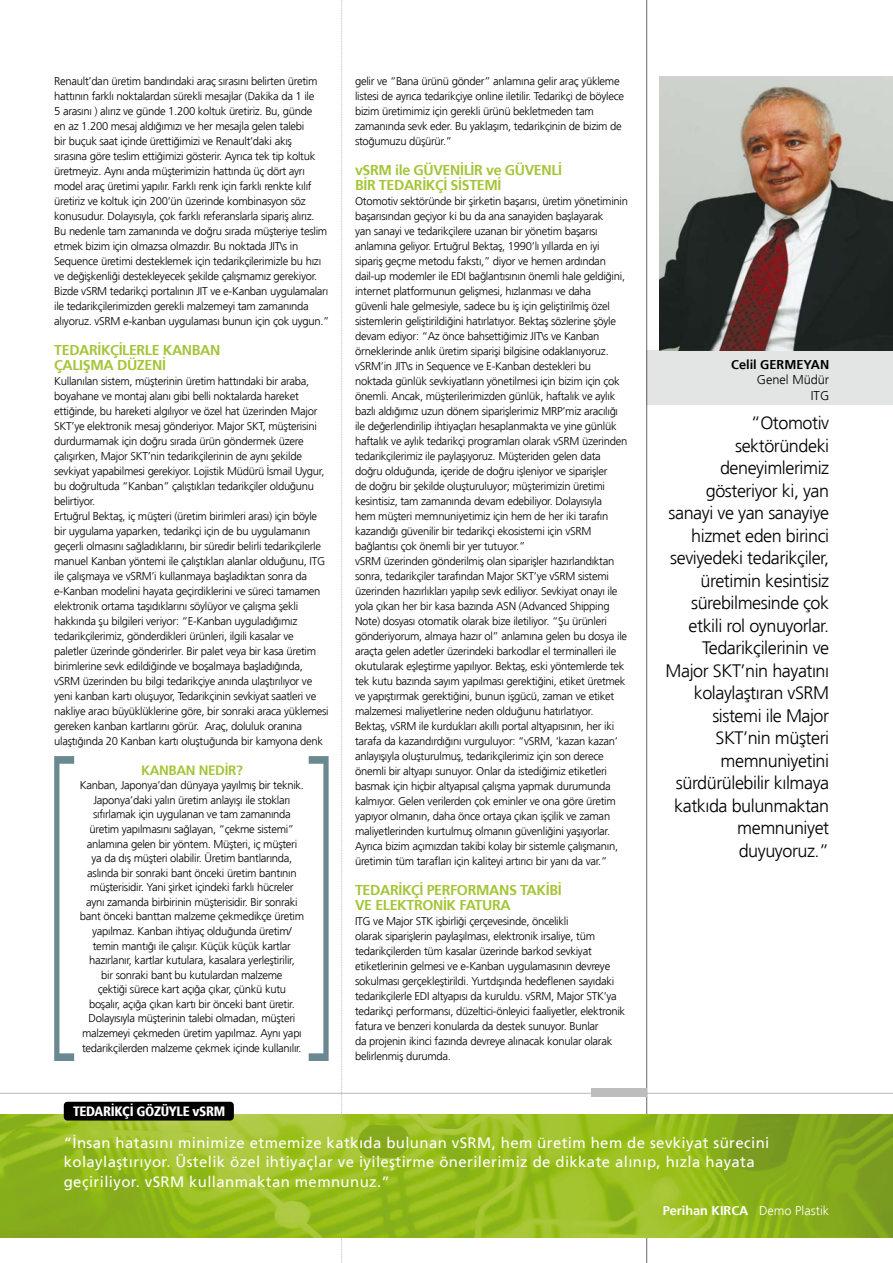
<style>
.page{position:relative;width:893px;height:1263px;background:#fff}
.page>*{position:absolute;margin:0;border:0;box-sizing:border-box;transform-origin:0 0}
.t1{font:300 18px/22.5px "Frutiger LT Std 45";letter-spacing:-.025em;color:#000;text-align:right}
.t2{font:15px/19.5px "Frutiger LT Std 55 Roman";letter-spacing:.025em;color:#fff}
.t3{font:300 14.25px/15px "Frutiger LT Std 45";letter-spacing:-.025em;color:#a4c537}
.t4{font:700 13.5px "Frutiger LT Std 57 Cn";letter-spacing:-.025em;color:#fff}
.t5{font:300 13.5px "Frutiger LT Std 45";letter-spacing:-.025em;color:#a4c537}
.t6{font:300 12.75px "Frutiger LT Std 45";color:#fff}
.t7{font:300 12.75px "Frutiger LT Std 45";color:#000}
.t8{font:300 12.75px/15.3px "Frutiger LT Std 45";color:#000;text-align:right}
.t9{font:300 11.25px/15px "Frutiger LT Std 45";letter-spacing:-.025em;color:#000}
.s1{font-style:inherit}
</style>
<div class="page">
<div style="left:646px;top:351px;width:247px;height:54px;background:#e3e4e4"></div>
<svg style="left:341px;top:0;width:2px;height:1263px"></svg>
<hr style="left:646px;top:0;width:1px;height:1263px;background:#000">
<hr style="left:0;top:1093px;width:893px;height:1px;background:#87888a">
<img style="left:0;top:1114px;width:893px;height:123px">
<div style="left:592px;top:1088px;width:55px;height:9px;background:#bebcbe"></div>
<img style="left:659px;top:77px;width:234px;height:273px">
<div style="left:64px;top:1102px;width:170px;height:18px;background:#000;border-radius:4px"></div>
<svg style="left:54px;top:756px;width:20px;height:305px"></svg>
<svg style="left:309px;top:756px;width:20px;height:305px"></svg>
<p class="t9" style="left:54px;top:74px;width:277px">Renault’dan üretim bandındaki araç sırasını belirten üretim hattının farklı noktalardan sürekli mesajlar (Dakika da 1 ile<br>5 arasını ) alırız ve günde 1.200 koltuk üretiriz. Bu, günde<br>en az 1.200 mesaj aldığımızı ve her mesajla gelen talebi<br>bir buçuk saat içinde ürettiğimizi ve Renault’daki akış<br>sırasına göre teslim ettiğimizi gösterir. Ayrıca tek tip koltuk üretmeyiz. Aynı anda müşterimizin hattında üç dört ayrı model araç üretimi yapılır. Farklı renk için farklı renkte kılıf üretiriz ve koltuk için 200’ün üzerinde kombinasyon söz konusudur. Dolayısıyla, çok farklı referanslarla sipariş alırız.<br>Bu nedenle tam zamanında ve doğru sırada müşteriye teslim etmek bizim için olmazsa olmazdır. Bu noktada JIT\s in Sequence üretimi desteklemek için tedarikçilerimizle bu hızı ve değişkenliği destekleyecek şekilde çalışmamız gerekiyor.<br>Bizde vSRM tedarikçi portalının JIT ve e-Kanban uygulamaları ile tedarikçilerimizden gerekli malzemeyi tam zamanında alıyoruz. vSRM e-kanban uygulaması bunun için çok uygun.”</p>
<p class="t3" style="left:54px;top:343px;width:168px">TEDARİKÇİLERLE KANBAN<br>ÇALIŞMA DÜZENİ</p>
<p class="t9" style="left:54px;top:374px;width:276px">Kullanılan sistem, müşterinin üretim hattındaki bir araba, boyahane ve montaj alanı gibi belli noktalarda hareket ettiğinde, bu hareketi algılıyor ve özel hat üzerinden Major SKT’ye elektronik mesaj gönderiyor. Major SKT, müşterisini durdurmamak için doğru sırada ürün göndermek üzere çalışırken, Major SKT’nin tedarikçilerinin de aynı şekilde sevkiyat yapabilmesi gerekiyor. Lojistik Müdürü İsmail Uygur, bu doğrultuda “Kanban” çalıştıkları tedarikçiler olduğunu belirtiyor.<br>Ertuğrul Bektaş, iç müşteri (üretim birimleri arası) için böyle bir uygulama yaparken, tedarikçi için de bu uygulamanın geçerli olmasını sağladıklarını, bir süredir belirli tedarikçilerle manuel Kanban yöntemi ile çalıştıkları alanlar olduğunu, ITG ile çalışmaya ve vSRM’i kullanmaya başladıktan sonra da e-Kanban modelini hayata geçirdiklerini ve süreci tamamen elektronik ortama taşıdıklarını söylüyor ve çalışma şekli hakkında şu bilgileri veriyor: “E-Kanban uyguladığımız tedarikçilerimiz, gönderdikleri ürünleri, ilgili kasalar ve paletler üzerinde gönderirler. Bir palet veya bir kasa üretim birimlerine sevk edildiğinde ve boşalmaya başladığında, vSRM üzerinden bu bilgi tedarikçiye anında ulaştırılıyor ve yeni kanban kartı oluşuyor, Tedarikçinin sevkiyat saatleri ve nakliye aracı büyüklüklerine göre, bir sonraki araca yüklemesi gereken kanban kartlarını görür. Araç, doluluk oranına ulaştığında 20 Kanban kartı oluştuğunda bir kamyona denk</p>
<p class="t5" style="left:141px;top:762px;width:103px">KANBAN NEDİR?</p>
<p class="t9" style="left:80px;top:778px;width:226px;line-height:14.5px;text-align:center">Kanban, Japonya’dan dünyaya yayılmış bir teknik.<br>Japonya’daki yalın üretim anlayışı ile stokları sıfırlamak için uygulanan ve tam zamanında üretim yapılmasını sağlayan, “çekme sistemi” anlamına gelen bir yöntem. Müşteri, iç müşteri<br>ya da dış müşteri olabilir. Üretim bantlarında, aslında bir sonraki bant önceki üretim bantının müşterisidir. Yani şirket içindeki farklı hücreler aynı zamanda birbirinin müşterisidir. Bir sonraki bant önceki banttan malzeme çekmedikçe üretim yapılmaz. Kanban ihtiyaç olduğunda üretim/ temin mantığı ile çalışır. Küçük küçük kartlar hazırlanır, kartlar kutulara, kasalara yerleştirilir,<br>bir sonraki bant bu kutulardan malzeme<br>çektiği sürece kart açığa çıkar, çünkü kutu<br>boşalır, açığa çıkan kartı bir önceki bant üretir.<br>Dolayısıyla müşterinin talebi olmadan, müşteri malzemeyi çekmeden üretim yapılmaz. Aynı yapı tedarikçilerden malzeme çekmek içinde kullanılır.</p>
<p class="t4" style="left:73px;top:1103px;width:154px">TEDARİKÇİ GÖZÜYLE vSRM</p>
<p class="t9" style="left:355px;top:74px;width:271px">gelir ve “Bana ürünü gönder” anlamına gelir araç yükleme listesi de ayrıca tedarikçiye online iletilir. Tedarikçi de böylece bizim üretimimiz için gerekli ürünü bekletmeden tam zamanında sevk eder. Bu yaklaşım, tedarikçinin de bizim de stoğumuzu düşürür.”</p>
<p class="t3" style="left:355px;top:163px;width:208px">vSRM ile GÜVENİLİR ve GÜVENLİ<br>BİR TEDARİKÇİ SİSTEMİ</p>
<p class="t9" style="left:355px;top:194px;width:274px">Otomotiv sektöründe bir şirketin başarısı, üretim yönetiminin başarısından geçiyor ki bu da ana sanayiden başlayarak<br>yan sanayi ve tedarikçilere uzanan bir yönetim başarısı anlamına geliyor. Ertuğrul Bektaş, 1990’lı yıllarda en iyi sipariş geçme metodu fakstı,” diyor ve hemen ardından dail-up modemler ile EDI bağlantısının önemli hale geldiğini, internet platformunun gelişmesi, hızlanması ve daha<br>güvenli hale gelmesiyle, sadece bu iş için geliştirilmiş özel sistemlerin geliştirildiğini hatırlatıyor. Bektaş sözlerine şöyle devam ediyor: “Az önce bahsettiğimiz JIT\s ve Kanban örneklerinde anlık üretim siparişi bilgisine odaklanıyoruz. vSRM’in JIT\s in Sequence ve E-Kanban destekleri bu noktada günlük sevkiyatların yönetilmesi için bizim için çok önemli. Ancak, müşterilerimizden günlük, haftalık ve aylık bazlı aldığımız uzun dönem siparişlerimiz MRP’miz aracılığı ile değerlendirilip ihtiyaçları hesaplanmakta ve yine günlük haftalık ve aylık tedarikçi programları olarak vSRM üzerinden tedarikçilerimiz ile paylaşıyoruz. Müşteriden gelen data doğru olduğunda, içeride de doğru işleniyor ve siparişler<br>de doğru bir şekilde oluşturuluyor; müşterimizin üretimi kesintisiz, tam zamanında devam edebiliyor. Dolayısıyla<br>hem müşteri memnuniyetimiz için hem de her iki tarafın kazandığı güvenilir bir tedarikçi ekosistemi için vSRM bağlantısı çok önemli bir yer tutuyor.”<br>vSRM üzerinden gönderilmiş olan siparişler hazırlandıktan sonra, tedarikçiler tarafından Major SKT’ye vSRM sistemi üzerinden hazırlıkları yapılıp sevk ediliyor. Sevkiyat onayı ile yola çıkan her bir kasa bazında ASN (Advanced Shipping Note) dosyası otomatik olarak bize iletiliyor. “Şu ürünleri gönderiyorum, almaya hazır ol” anlamına gelen bu dosya ile araçta gelen adetler üzerindeki barkodlar el terminalleri ile okutularak eşleştirme yapılıyor. Bektaş, eski yöntemlerde tek tek kutu bazında sayım yapılması gerektiğini, etiket üretmek ve yapıştırmak gerektiğini, bunun işgücü, zaman ve etiket malzemesi maliyetlerine neden olduğunu hatırlatıyor.<br>Bektaş, vSRM ile kurdukları akıllı portal altyapısının, her iki tarafa da kazandırdığını vurguluyor: “vSRM, ‘kazan kazan’ anlayışıyla oluşturulmuş, tedarikçilerimiz için son derece önemli bir altyapı sunuyor. Onlar da istediğimiz etiketleri basmak için hiçbir altyapısal çalışma yapmak durumunda kalmıyor. Gelen verilerden çok eminler ve ona göre üretim yapıyor olmanın, daha önce ortaya çıkan işçilik ve zaman maliyetlerinden kurtulmuş olmanın güvenliğini yaşıyorlar.<br>Ayrıca bizim açımızdan takibi kolay bir sistemle çalışmanın, üretimin tüm tarafları için kaliteyi artırıcı bir yanı da var.”</p>
<p class="t3" style="left:355px;top:883px;width:208px">TEDARİKÇİ PERFORMANS TAKİBİ<br>VE ELEKTRONİK FATURA</p>
<p class="t9" style="left:355px;top:914px;width:272px">ITG ve Major STK işbirliği çerçevesinde, öncelikli<br>olarak siparişlerin paylaşılması, elektronik irsaliye, tüm tedarikçilerden tüm kasalar üzerinde barkod sevkiyat etiketlerinin gelmesi ve e-Kanban uygulamasının devreye sokulması gerçekleştirildi. Yurtdışında hedeflenen sayıdaki tedarikçilerle EDI altyapısı da kuruldu. vSRM, Major STK’ya tedarikçi performansı, düzeltici-önleyici faaliyetler, elektronik fatura ve benzeri konularda da destek sunuyor. Bunlar<br>da projenin ikinci fazında devreye alınacak konular olarak belirlenmiş durumda.</p>
<p class="t7" style="left:731px;top:357px;width:99px">Celil GERMEYAN</p>
<p class="t8" style="left:757px;top:372px;width:74px">Genel Müdür<br>ITG</p>
<p class="t1" style="left:666px;top:412px;width:165px">“Otomotiv sektöründeki deneyimlerimiz gösteriyor ki, yan sanayi ve yan sanayiye hizmet eden birinci seviyedeki tedarikçiler, üretimin kesintisiz sürebilmesinde çok etkili rol oynuyorlar.<br>Tedarikçilerinin ve<br>Major SKT’nin hayatını kolaylaştıran vSRM sistemi ile Major<br>SKT’nin müşteri memnuniyetini sürdürülebilir kılmaya katkıda bulunmaktan memnuniyet duyuyoruz.”</p>
<p class="t2" style="left:64px;top:1133px;width:707px">“İnsan hatasını minimize etmemize katkıda bulunan vSRM, hem üretim hem de sevkiyat sürecini kolaylaştırıyor. Üstelik özel ihtiyaçlar ve iyileştirme önerilerimiz de dikkate alınıp, hızla hayata geçiriliyor. vSRM kullanmaktan memnunuz.”</p>
<p class="t6" style="left:663px;top:1203px;width:168px">Perihan KIRCA <span class="s1">Demo Plastik</span></p>
</div>
